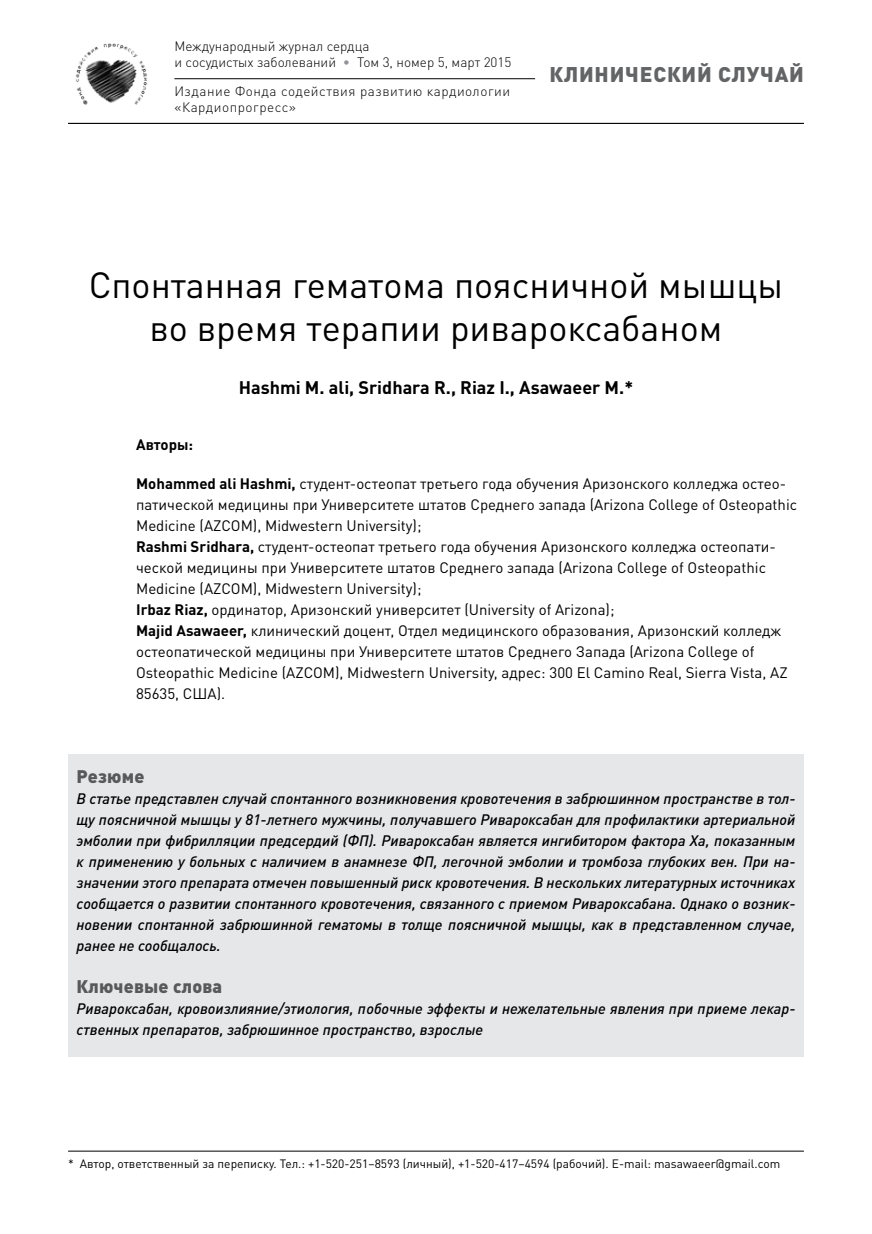
<style>
.page{position:relative;width:872px;height:1234px;background:#fff}
.page>*{position:absolute;margin:0;border:0;box-sizing:border-box;transform-origin:0 0}
.t1{font:36px/43.2px "DIN Pro";color:#000;text-align:center}
.t2{font:900 21px "DIN Pro";letter-spacing:.04em;color:#636466}
.t3{font:700 18px "DIN Pro";color:#000}
.t4{font:900 18px "DIN Pro";letter-spacing:.01em;color:#58595b}
.t5{font:italic 500 15px/21px "DIN Pro";color:#000;text-align:justify}
.t6{font:15px/21px "DIN Pro";color:#000}
.t7{font:700 15px "DIN Pro";color:#000}
.t8{font:300 13.5px/16.2px "DIN Pro";color:#000}
.t9{font:300 13.5px/16.2px "DIN Pro";letter-spacing:.04em;color:#000}
.t10{font:12px "DIN Pro";color:#000}
.s1{color:#919396}
.s2{font-weight:700}
</style>
<div class="page">
<hr style="left:68px;top:123px;width:736px;height:1px;background:#000">
<img style="left:75px;top:43px;width:73px;height:62px">
<hr style="left:174px;top:78px;width:361px;height:1px;background:#000">
<div style="left:68px;top:753px;width:736px;height:302px;background:#e6e7e8"></div>
<hr style="left:68px;top:1150px;width:736px;height:1px;background:#000">
<p class="t8" style="left:174px;top:37px;width:338px">Международный журнал сердца<br>и сосудистых заболеваний <span class="s1">•</span> Том 3, номер 5, март 2015</p>
<p class="t9" style="left:174px;top:82px;width:337px">Издание Фонда содействия развитию кардиологии «Кардиопрогресс»</p>
<h2 class="t2" style="left:549px;top:57px;width:256px">КЛИНИЧЕСКИЙ СЛУЧАЙ</h2>
<h1 class="t1" style="left:89px;top:259px;width:696px">Спонтанная гематома поясничной мышцы во время терапии ривароксабаном</h1>
<p class="t3" style="left:239px;top:372px;width:396px">Hashmi M. ali, Sridhara R., Riaz I., Asawaeer M.*</p>
<p class="t7" style="left:136px;top:431px;width:59px">Авторы:</p>
<p class="t6" style="left:136px;top:471px;width:662px"><span class="s2">Mohammed ali Hashmi,</span> студент-остеопат третьего года обучения Аризонского колледжа остео&shy;патической медицины при Университете штатов Среднего запада (Arizona College of Osteopathic Medicine (AZCOM), Midwestern University);<br><span class="s2">Rashmi Sridhara,</span> студент-остеопат третьего года обучения Аризонского колледжа остеопати&shy;ческой медицины при Университете штатов Среднего запада (Arizona College of Osteopathic Medicine (AZCOM), Midwestern University);<br><span class="s2">Irbaz Riaz,</span> ординатор, Аризонский университет (University of Arizona);<br><span class="s2">Majid Asawaeer,</span> клинический доцент, Отдел медицинского образования, Аризонский колледж остеопатической медицины при Университете штатов Среднего Запада (Arizona College of Osteopathic Medicine (AZCOM), Midwestern University, адрес: 300 El Camino Real, Sierra Vista, AZ 85635, США).</p>
<p class="t4" style="left:77px;top:760px;width:69px">Резюме</p>
<p class="t5" style="left:77px;top:786px;width:720px">В статье представлен случай спонтанного возникновения кровотечения в забрюшинном пространстве в тол&shy;щу поясничной мышцы у 81-летнего мужчины, получавшего Ривароксабан для профилактики артериальной эмболии при фибрилляции предсердий (ФП). Ривароксабан является ингибитором фактора Ха, показанным к применению у больных с наличием в анамнезе ФП, легочной эмболии и тромбоза глубоких вен. При на&shy;значении этого препарата отмечен повышенный риск кровотечения. В нескольких литературных источниках сообщается о развитии спонтанного кровотечения, связанного с приемом Ривароксабана. Однако о возник&shy;новении спонтанной забрюшинной гематомы в толще поясничной мышцы, как в представленном случае, ранее не сообщалось.</p>
<p class="t4" style="left:77px;top:970px;width:147px">Ключевые слова</p>
<p class="t5" style="left:77px;top:996px;width:720px">Ривароксабан, кровоизлияние/этиология, побочные эффекты и нежелательные явления при приеме лекар&shy;ственных препаратов, забрюшинное пространство, взрослые</p>
<p class="t10" style="left:68px;top:1154px;width:713px">* Автор, ответственный за переписку. Тел.: +1-520-251–8593 (личный), +1-520-417–4594 (рабочий). E-mail: masawaeer@gmail.com</p>
</div>
